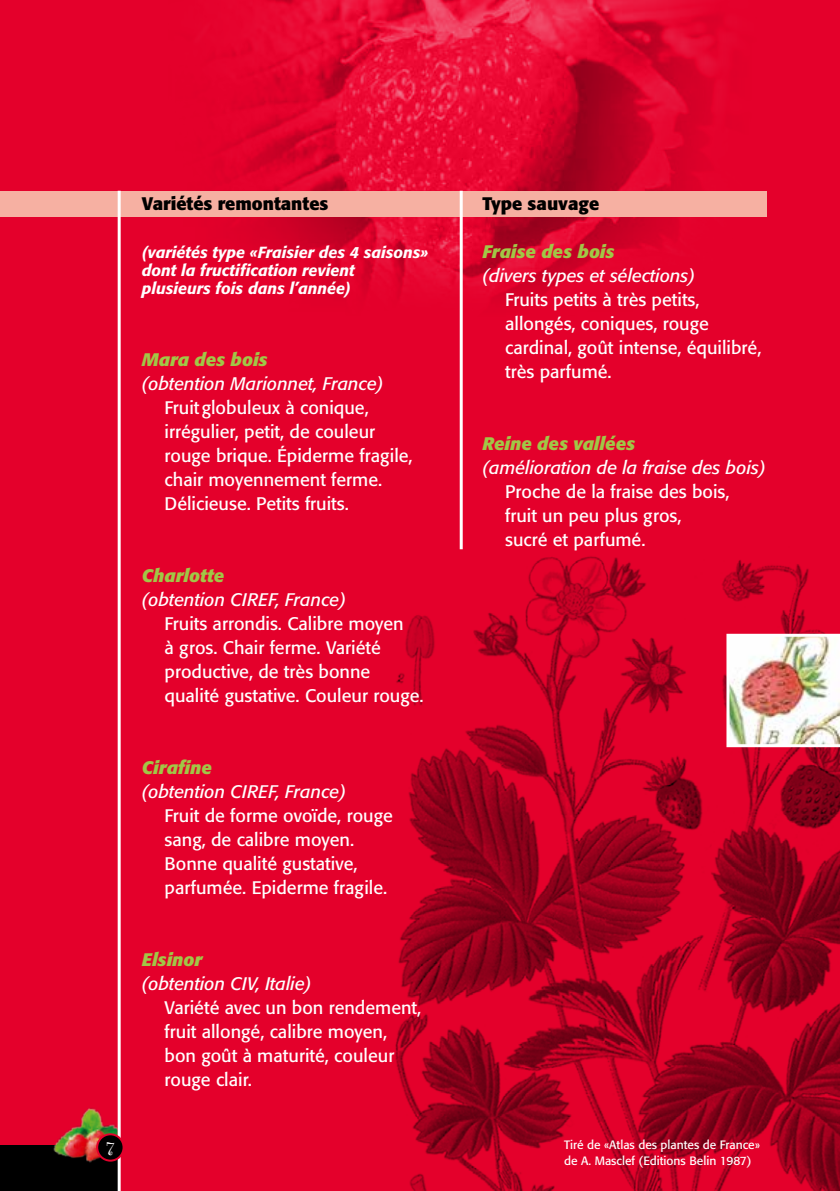
<style>
.page{position:relative;width:840px;height:1191px;background:#fff}
.page>*{position:absolute;margin:0;border:0;box-sizing:border-box;transform-origin:0 0}
.t1{font:20px "Curlz";color:#fff}
.t2{font:18px/24px "Formata";color:#fff}
.t3{font:italic 18px "Formata";color:#fff}
.t4{font:italic 700 18px "Formata";color:#a1c746}
.t5{font:700 18px "Formata";color:#000}
.t6{font:italic 500 16px/18px "Formata";color:#fff}
.t7{font:12px/16px "Formata";color:#fff}
</style>
<div class="page">
<div style="left:0;top:0;width:839px;height:1191px;background:#e4002b"></div>
<div style="left:0;top:1145px;width:119px;height:46px;background:#000"></div>
<img style="left:53px;top:1108px;width:64px;height:55px">
<img style="left:137px;top:0;width:630px;height:321px">
<img style="left:395px;top:539px;width:444px;height:652px">
<img style="left:726px;top:634px;width:113px;height:113px">
<div style="left:0;top:191px;width:765px;height:25px;background:#f6b0a2"></div>
<hr style="left:118px;top:191px;width:3px;height:1000px;background:#fff">
<hr style="left:459px;top:191px;width:3px;height:358px;background:#fff">
<div style="left:97px;top:1134px;width:26px;height:26px;background:#000;border-radius:50%"></div>
<div style="left:96px;top:1133px;width:28px;height:28px;border:2px solid #e4002b;border-radius:50%"></div>
<p class="t1" style="left:106px;top:1134px;width:9px">7</p>
<p class="t5" style="left:142px;top:192px;width:188px">Variétés remontantes</p>
<p class="t6" style="left:142px;top:243px;width:287px">(variétés type «Fraisier des 4 saisons» dont la fructification revient<br>plusieurs fois dans l’année)</p>
<p class="t4" style="left:142px;top:348px;width:127px">Mara des bois</p>
<p class="t3" style="left:142px;top:373px;width:243px">(obtention Marionnet, France)</p>
<p class="t2" style="left:164px;top:395px;width:249px">Fruitglobuleux à conique, irrégulier, petit, de couleur rouge brique. Épiderme fragile, chair moyennement ferme.<br>Délicieuse. Petits fruits.</p>
<p class="t4" style="left:142px;top:564px;width:84px">Charlotte</p>
<p class="t3" style="left:142px;top:589px;width:205px">(obtention CIREF, France)</p>
<p class="t2" style="left:164px;top:611px;width:260px">Fruits arrondis. Calibre moyen<br>à gros. Chair ferme. Variété productive, de très bonne qualité gustative. Couleur rouge.</p>
<p class="t4" style="left:142px;top:756px;width:72px">Cirafine</p>
<p class="t3" style="left:142px;top:781px;width:205px">(obtention CIREF, France)</p>
<p class="t2" style="left:164px;top:803px;width:230px">Fruit de forme ovoïde, rouge sang, de calibre moyen.<br>Bonne qualité gustative, parfumée. Epiderme fragile.</p>
<p class="t4" style="left:142px;top:948px;width:62px">Elsinor</p>
<p class="t3" style="left:142px;top:973px;width:171px">(obtention CIV, Italie)</p>
<p class="t2" style="left:164px;top:995px;width:258px">Variété avec un bon rendement, fruit allongé, calibre moyen, bon goût à maturité, couleur rouge clair.</p>
<p class="t5" style="left:482px;top:192px;width:118px">Type sauvage</p>
<p class="t4" style="left:482px;top:240px;width:134px">Fraise des bois</p>
<p class="t3" style="left:482px;top:265px;width:214px">(divers types et sélections)</p>
<p class="t2" style="left:505px;top:287px;width:258px">Fruits petits à très petits, allongés, coniques, rouge cardinal, goût intense, équilibré, très parfumé.</p>
<p class="t4" style="left:482px;top:432px;width:154px">Reine des vallées</p>
<p class="t3" style="left:482px;top:457px;width:285px">(amélioration de la fraise des bois)</p>
<p class="t2" style="left:505px;top:479px;width:226px">Proche de la fraise des bois, fruit un peu plus gros,<br>sucré et parfumé.</p>
<p class="t7" style="left:564px;top:1137px;width:197px">Tiré de «Atlas des plantes de France» de A. Masclef (Editions Belin 1987)</p>
</div>
